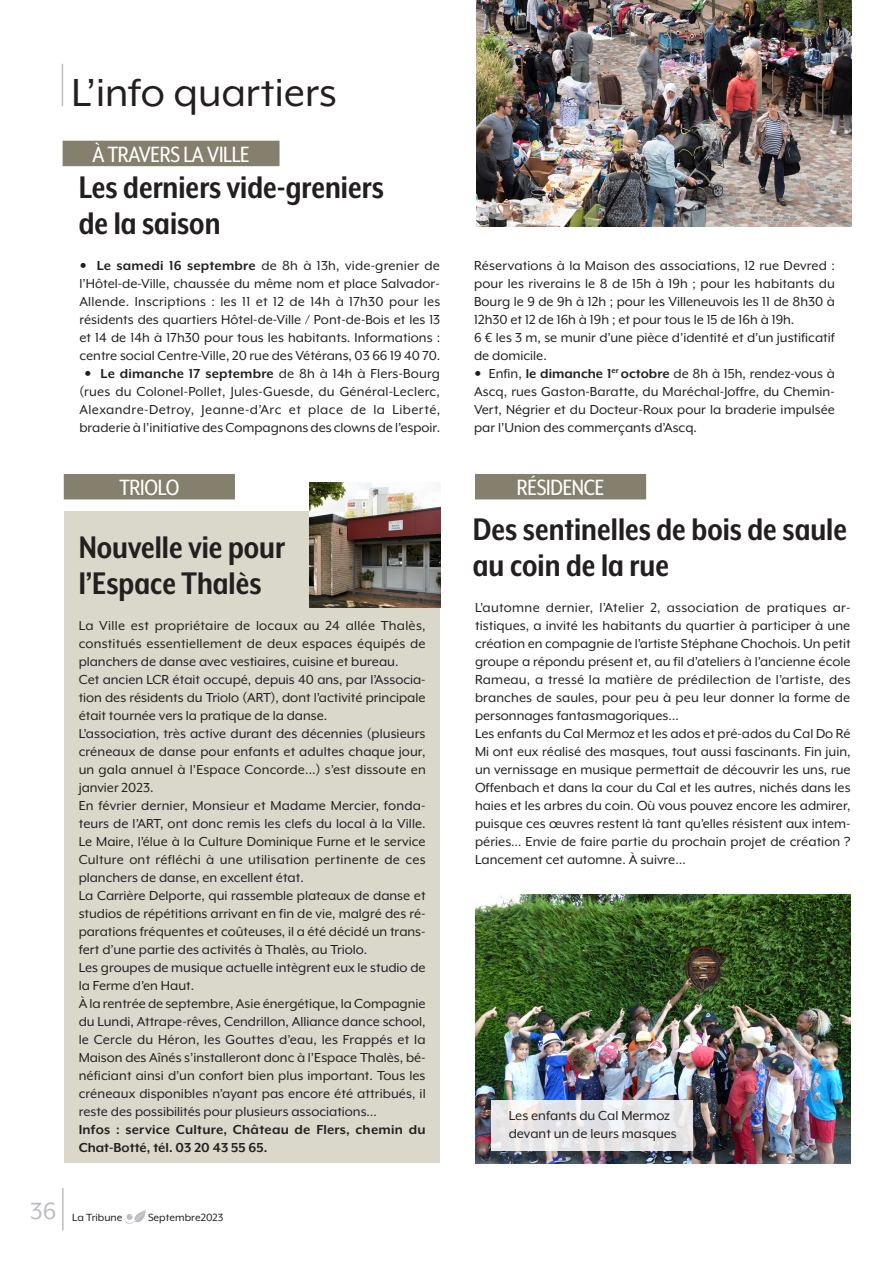
<style>
.page{position:relative;width:893px;height:1263px;background:#fff}
.page>*{position:absolute;margin:0;border:0;box-sizing:border-box;transform-origin:0 0}
.texte{font:45px "Mr Eaves XL Mod OT";color:#231f20}
.texte-2{font:700 36px "Mr Eaves XL Mod Nar OT";color:#231f20}
.t1{font:27px "Mr Eaves XL Mod OT";color:#bcbdc0}
.titre_quartier{font:25.5px "Mr Eaves XL Mod Nar OT";letter-spacing:-.01em;color:#fff}
.texte-3{font:15px/18px "Mr Eaves XL Mod OT";color:#231f20;text-align:justify}
.texte-4{font:700 15px/18px "Mr Eaves XL Mod OT";letter-spacing:.015em;color:#231f20}
.t2{font:12px "Mr Eaves XL Mod OT";color:#231f20}
.s1{font-weight:700;font-size:27px}
.s2{font-weight:700}
</style>
<div class="page">
<img style="left:126px;top:1210px;width:20px;height:14px">
<div style="left:64px;top:512px;width:375px;height:651px;background:#dad8cb"></div>
<img style="left:477px;top:0;width:374px;height:227px">
<hr style="left:62px;top:64px;width:1px;height:42px;background:#bcbdc0">
<hr style="left:62px;top:1188px;width:2px;height:42px;background:#bcbdc0">
<div style="left:64px;top:474px;width:171px;height:25px;background:#84806d"></div>
<div style="left:63px;top:141px;width:217px;height:25px;background:#84806d"></div>
<div style="left:475px;top:474px;width:171px;height:25px;background:#84806d"></div>
<img style="left:475px;top:894px;width:375px;height:269px">
<img style="left:310px;top:483px;width:130px;height:125px">
<svg style="left:491px;top:1100px;width:202px;height:51px;fill:#e7e5e7"></svg>
<p class="texte" style="left:72px;top:68px;width:267px">L’info quartiers</p>
<p class="titre_quartier" style="left:92px;top:141px;width:159px">À TRAVERS LA VILLE</p>
<p class="texte-2" style="left:79px;top:168px;width:307px">Les derniers vide-greniers</p>
<p class="texte-2" style="left:79px;top:204px;width:143px">de la saison</p>
<p class="texte-3" style="left:79px;top:256px;width:362px"><span class="s1">•</span> <span class="s2">Le samedi 16 septembre</span> de 8h à 13h, vide-grenier de l’Hôtel-de-Ville, chaussée du même nom et place Salvador-Allende. Inscriptions : les 11 et 12 de 14h à 17h30 pour les résidents des quartiers Hôtel-de-Ville / Pont-de-Bois et les 13 et 14 de 14h à 17h30 pour tous les habitants. Informations : centre social Centre-Ville, 20 rue des Vétérans, 03 66 19 40 70.</p>
<p class="texte-3" style="left:79px;top:364px;width:362px;text-align:center"><span class="s1">•</span> <span class="s2">Le dimanche 17 septembre</span> de 8h à 14h à Flers-Bourg (rues du Colonel-Pollet, Jules-Guesde, du Général-Leclerc, Alexandre-Detroy, Jeanne-d’Arc et place de la Liberté, braderie à l’initiative des Compagnons des clowns de l’espoir.</p>
<p class="titre_quartier" style="left:119px;top:474px;width:62px">TRIOLO</p>
<p class="texte-2" style="left:79px;top:528px;width:208px">Nouvelle vie pour</p>
<p class="texte-2" style="left:79px;top:564px;width:184px">l’Espace Thalès</p>
<p class="texte-3" style="left:79px;top:616px;width:348px">La Ville est propriétaire de locaux au 24 allée Thalès, constitués essentiellement de deux espaces équipés de planchers de danse avec vestiaires, cuisine et bureau.</p>
<p class="texte-3" style="left:79px;top:670px;width:348px">Cet ancien LCR était occupé, depuis 40 ans, par l’Associa&shy;tion des résidents du Triolo (ART), dont l’activité principale était tournée vers la pratique de la danse.</p>
<p class="texte-3" style="left:79px;top:724px;width:349px">L’association, très active durant des décennies (plusieurs créneaux de danse pour enfants et adultes chaque jour, un gala annuel à l’Espace Concorde...) s’est dissoute en janvier 2023.</p>
<p class="texte-3" style="left:79px;top:796px;width:349px">En février dernier, Monsieur et Madame Mercier, fonda&shy;teurs de l’ART, ont donc remis les clefs du local à la Ville.<br>Le Maire, l’élue à la Culture Dominique Furne et le service Culture ont réfléchi à une utilisation pertinente de ces planchers de danse, en excellent état.</p>
<p class="texte-3" style="left:79px;top:886px;width:348px">La Carrière Delporte, qui rassemble plateaux de danse et studios de répétitions arrivant en fin de vie, malgré des ré&shy;parations fréquentes et coûteuses, il a été décidé un trans&shy;fert d’une partie des activités à Thalès, au Triolo.</p>
<p class="texte-3" style="left:79px;top:958px;width:348px">Les groupes de musique actuelle intègrent eux le studio de la Ferme d’en Haut.</p>
<p class="texte-3" style="left:79px;top:994px;width:349px">À la rentrée de septembre, Asie énergétique, la Compagnie du Lundi, Attrape-rêves, Cendrillon, Alliance dance school, le Cercle du Héron, les Gouttes d’eau, les Frappés et la Maison des Aînés s’installeront donc à l’Espace Thalès, bé&shy;néficiant ainsi d’un confort bien plus important. Tous les créneaux disponibles n’ayant pas encore été attribués, il reste des possibilités pour plusieurs associations…</p>
<p class="texte-4" style="left:79px;top:1120px;width:348px">Infos : service Culture, Château de Flers, chemin du<br>Chat-Botté, tél. 03 20 43 55 65.</p>
<h3 class="t1" style="left:30px;top:1196px;width:28px">36</h3>
<p class="t2" style="left:72px;top:1210px;width:52px">La Tribune</p>
<p class="t2" style="left:148px;top:1210px;width:77px">Septembre2023</p>
<p class="texte-3" style="left:474px;top:256px;width:362px">Réservations à la Maison des associations, 12 rue Devred : pour les riverains le 8 de 15h à 19h ; pour les habitants du Bourg le 9 de 9h à 12h ; pour les Villeneuvois les 11 de 8h30 à 12h30 et 12 de 16h à 19h ; et pour tous le 15 de 16h à 19h.</p>
<p class="texte-3" style="left:474px;top:328px;width:362px">6 € les 3 m, se munir d’une pièce d’identité et d’un justificatif de domicile.</p>
<p class="texte-3" style="left:474px;top:364px;width:362px"><span class="s1">•</span> Enfin, <span class="s2">le dimanche 1</span><sup>er</sup> <span class="s2">octobre</span> de 8h à 15h, rendez-vous à Ascq, rues Gaston-Baratte, du Maréchal-Joffre, du Chemin-Vert, Négrier et du Docteur-Roux pour la braderie impulsée par l’Union des commerçants d’Ascq.</p>
<p class="titre_quartier" style="left:517px;top:474px;width:89px">RÉSIDENCE</p>
<p class="texte-2" style="left:473px;top:510px;width:376px">Des sentinelles de bois de saule</p>
<p class="texte-2" style="left:473px;top:546px;width:198px">au coin de la rue</p>
<p class="texte-3" style="left:475px;top:598px;width:377px">L’automne dernier, l’Atelier 2, association de pratiques ar&shy;tistiques, a invité les habitants du quartier à participer à une création en compagnie de l’artiste Stéphane Chochois. Un petit groupe a répondu présent et, au fil d’ateliers à l’ancienne école Rameau, a tressé la matière de prédilection de l’artiste, des branches de saules, pour peu à peu leur donner la forme de personnages fantasmagoriques…</p>
<p class="texte-3" style="left:475px;top:724px;width:377px">Les enfants du Cal Mermoz et les ados et pré-ados du Cal Do Ré Mi ont eux réalisé des masques, tout aussi fascinants. Fin juin, un vernissage en musique permettait de découvrir les uns, rue Offenbach et dans la cour du Cal et les autres, nichés dans les haies et les arbres du coin. Où vous pouvez encore les admirer, puisque ces œuvres restent là tant qu’elles résistent aux intem&shy;péries… Envie de faire partie du prochain projet de création ?<br>Lancement cet automne. À suivre…</p>
<p class="texte-3" style="left:509px;top:1107px;width:163px">Les enfants du Cal Mermoz</p>
<p class="texte-3" style="left:509px;top:1125px;width:170px">devant un de leurs masques</p>
</div>
